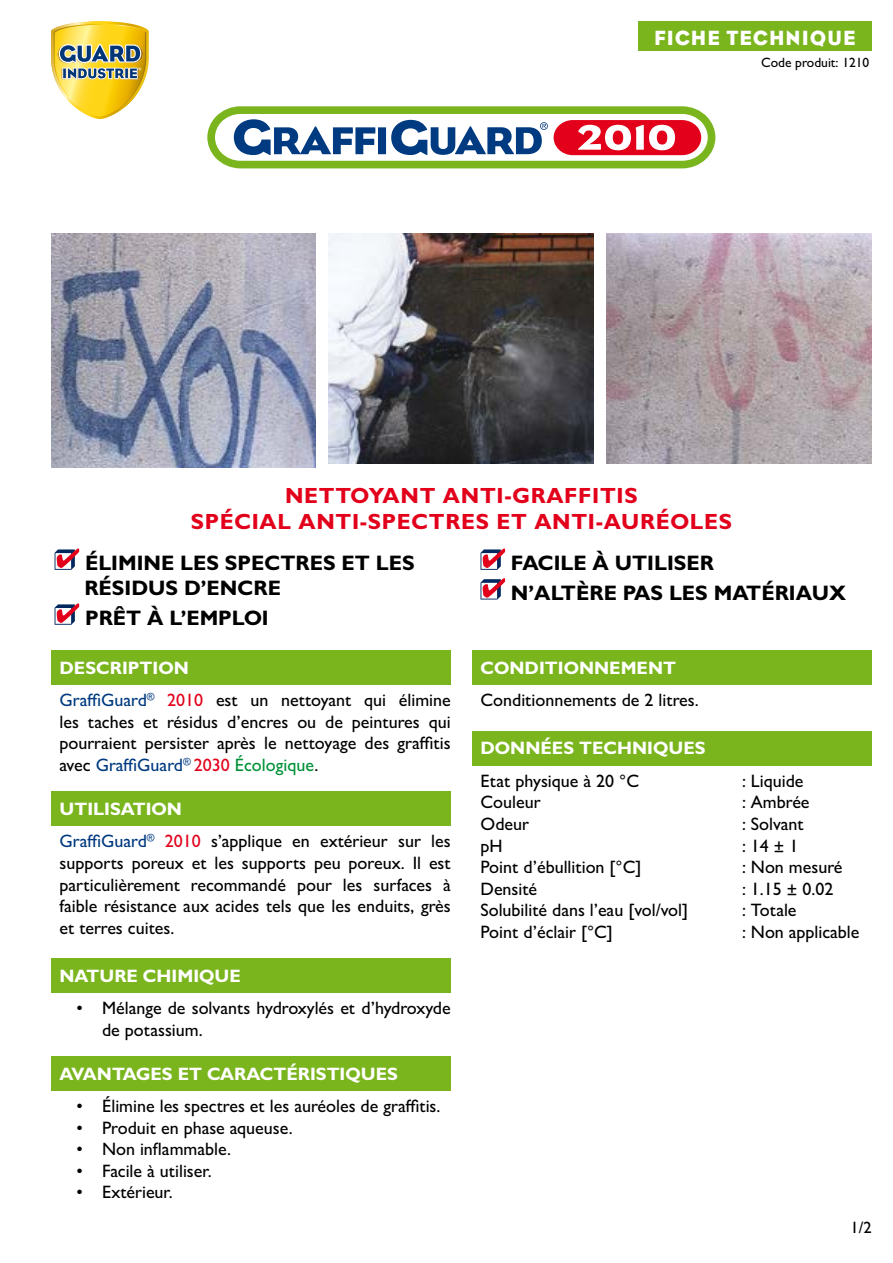
<style>
.page{position:relative;width:893px;height:1263px;background:#fff}
.page>*{position:absolute;margin:0;border:0;box-sizing:border-box;transform-origin:0 0}
.t1{font:700 22.05px/25.2px "Gill Sans MT Std";letter-spacing:.03em;color:#e2001a;text-align:center}
.t2{font:700 21px/25.2px "Gill Sans MT Std";color:#000}
.t3{font:21px "Eagle";letter-spacing:.05em;color:#fff}
.t4{font:500 18px/21.6px "Gill Sans MT Std";color:#000}
.t5{font:700 18px "Gill Sans MT Std";color:#fff}
.t6{font:500 16.5px "Gill Sans MT Std";color:#000}
.t7{font:500 13.5px "Gill Sans MT Std";color:#000}
.s1{font-weight:700;color:#fff}
.s2{color:#003a80}
.s3{color:#e2001a}
.s4{color:#009136}
</style>
<div class="page">
<img style="left:329px;top:234px;width:265px;height:229px">
<img style="left:606px;top:234px;width:265px;height:229px">
<img style="left:51px;top:234px;width:265px;height:234px">
<div style="left:51px;top:651px;width:400px;height:34px;background:#7ab51d"></div>
<div style="left:51px;top:792px;width:400px;height:34px;background:#7ab51d"></div>
<div style="left:51px;top:958px;width:400px;height:34px;background:#7ab51d"></div>
<div style="left:51px;top:1056px;width:400px;height:34px;background:#7ab51d"></div>
<div style="left:472px;top:651px;width:400px;height:34px;background:#7ab51d"></div>
<div style="left:472px;top:731px;width:400px;height:34px;background:#7ab51d"></div>
<svg style="left:55px;top:549px;width:24px;height:21px"></svg>
<svg style="left:55px;top:603px;width:24px;height:22px"></svg>
<svg style="left:480px;top:549px;width:25px;height:21px"></svg>
<svg style="left:480px;top:578px;width:25px;height:21px"></svg>
<div style="left:638px;top:21px;width:234px;height:30px;background:#7ab51d"></div>
<svg style="left:51px;top:21px;width:98px;height:98px"></svg>
<svg style="left:207px;top:106px;width:508px;height:62px"></svg>
<p class="t3" style="left:654px;top:24px;width:203px">FICHE TECHNIQUE</p>
<p class="t7" style="left:761px;top:54px;width:110px">Code produit: 1210</p>
<p class="t1" style="left:191px;top:483px;width:543px">NETTOYANT ANTI-GRAFFITIS<br>SPÉCIAL ANTI-SPECTRES ET ANTI-AURÉOLES</p>
<p class="t2" style="left:84px;top:550px;width:332px">ÉLIMINE LES SPECTRES ET LES<br>RÉSIDUS D’ENCRE</p>
<p class="t2" style="left:85px;top:605px;width:185px">PRÊT À L’EMPLOI</p>
<p class="t2" style="left:511px;top:547px;width:337px;line-height:29.7px">FACILE À UTILISER<br>N’ALTÈRE PAS LES MATÉRIAUX</p>
<p class="t4" style="left:60px;top:651px;width:393px;line-height:32.4px"><span class="s1">DESCRIPTION<br></span><span class="s2">GraffiGuard</span><sup>®</sup> <span class="s3">2010</span> est un nettoyant qui élimine</p>
<p class="t4" style="left:60px;top:711px;width:393px;text-align:justify">les taches et résidus d’encres ou de peintures qui pourraient persister après le nettoyage des graffitis avec <span class="s2">GraffiGuard</span><sup>®</sup> <span class="s3">2030</span> <span class="s4">Écologique</span>.</p>
<p class="t4" style="left:60px;top:792px;width:393px;line-height:32.4px"><span class="s1">UTILISATION<br></span><span class="s2">GraffiGuard</span><sup>®</sup> <span class="s3">2010</span> s’applique en extérieur sur les</p>
<p class="t4" style="left:60px;top:852px;width:393px;text-align:justify">supports poreux et les supports peu poreux. Il est particulièrement recommandé pour les surfaces à faible résistance aux acides tels que les enduits, grès et terres cuites.</p>
<p class="t5" style="left:60px;top:964px;width:183px">NATURE CHIMIQUE</p>
<p class="t4" style="left:102px;top:997px;width:350px;text-indent:-26px">• Mélange de solvants hydroxylés et d’hydroxyde de potassium.</p>
<p class="t5" style="left:60px;top:1062px;width:340px">AVANTAGES ET CARACTÉRISTIQUES</p>
<p class="t4" style="left:77px;top:1095px;width:365px">• Élimine les spectres et les auréoles de graffitis.</p>
<p class="t4" style="left:77px;top:1116px;width:218px">• Produit en phase aqueuse.</p>
<p class="t4" style="left:77px;top:1138px;width:156px">• Non inflammable.</p>
<p class="t4" style="left:77px;top:1160px;width:137px">• Facile à utiliser.</p>
<p class="t4" style="left:77px;top:1181px;width:98px">• Extérieur.</p>
<p class="t5" style="left:480px;top:656px;width:197px">CONDITIONNEMENT</p>
<p class="t4" style="left:480px;top:689px;width:220px">Conditionnements de 2 litres.</p>
<p class="t5" style="left:480px;top:737px;width:227px">DONNÉES TECHNIQUES</p>
<p class="t4" style="left:480px;top:770px;width:160px">Etat physique à 20 °C</p>
<p class="t4" style="left:742px;top:770px;width:63px">: Liquide</p>
<p class="t4" style="left:480px;top:791px;width:62px">Couleur</p>
<p class="t4" style="left:742px;top:791px;width:69px">: Ambrée</p>
<p class="t4" style="left:480px;top:813px;width:50px">Odeur</p>
<p class="t4" style="left:742px;top:813px;width:63px">: Solvant</p>
<p class="t4" style="left:480px;top:834px;width:24px">pH</p>
<p class="t4" style="left:742px;top:834px;width:58px">: 14 ± 1</p>
<p class="t4" style="left:480px;top:856px;width:162px">Point d’ébullition [°C]</p>
<p class="t4" style="left:742px;top:856px;width:102px">: Non mesuré</p>
<p class="t4" style="left:480px;top:878px;width:58px">Densité</p>
<p class="t4" style="left:742px;top:878px;width:93px">: 1.15 ± 0.02</p>
<p class="t4" style="left:480px;top:899px;width:209px">Solubilité dans l’eau [vol/vol]</p>
<p class="t4" style="left:742px;top:899px;width:56px">: Totale</p>
<p class="t4" style="left:480px;top:921px;width:134px">Point d’éclair [°C]</p>
<p class="t4" style="left:742px;top:921px;width:119px">: Non applicable</p>
<p class="t6" style="left:851px;top:1218px;width:23px">1/2</p>
</div>
